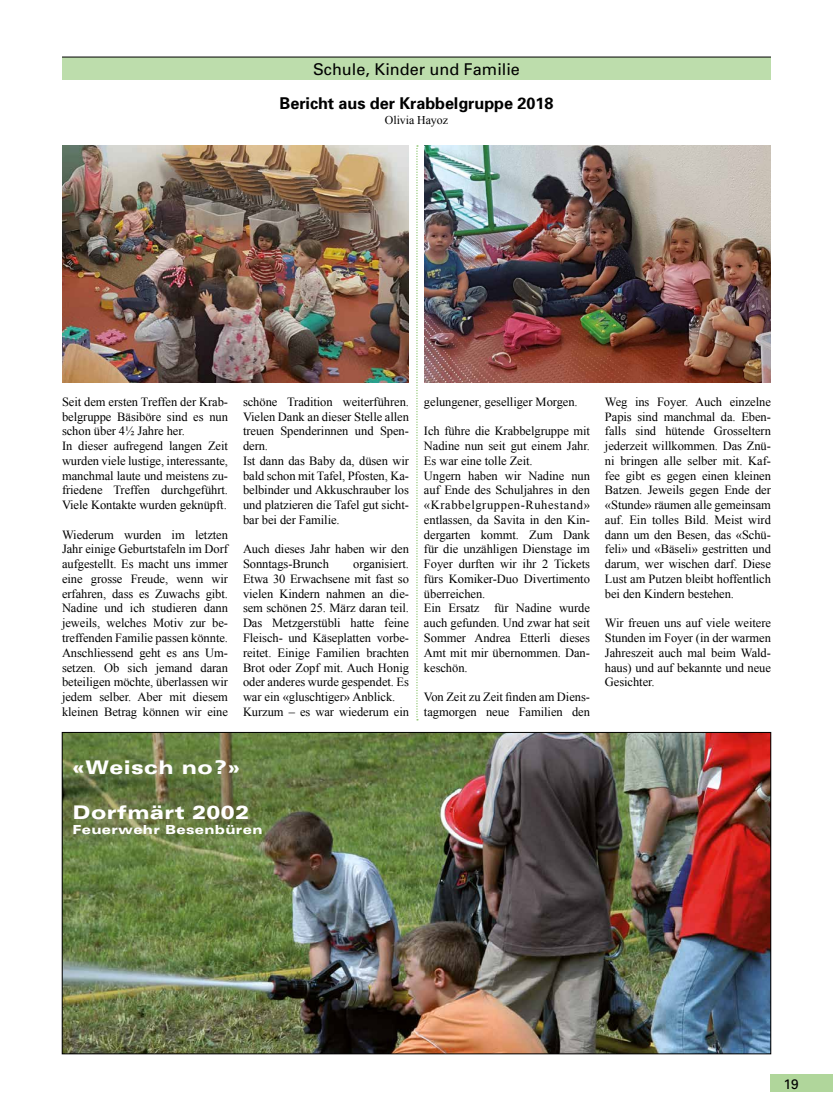
<style>
.page{position:relative;width:833px;height:1117px;background:#fff}
.page>*{position:absolute;margin:0;border:0;box-sizing:border-box;transform-origin:0 0}
.t1{font:900 expanded 18.75px "Univers";letter-spacing:.025em;color:#fff}
.t2{font:700 16.25px "Univers";letter-spacing:-.005em;color:#000}
.t3{font:16.25px "Univers";color:#000}
.t4{font:13.75px "Univers";color:#000}
.t5{font:12.5px/14.8px "Times New Roman";letter-spacing:-.005em;color:#000}
.t6{font:900 expanded 12.5px "Univers";letter-spacing:.025em;color:#fff}
.t7{font:11.88px "Times New Roman";letter-spacing:-.005em;color:#000}
</style>
<div class="page">
<div style="left:771px;top:1074px;width:62px;height:17px;background:#b0d69b"></div>
<div style="left:62px;top:57px;width:709px;height:22px;background:#bdddac"></div>
<hr style="left:62px;top:57px;width:709px;height:1px;background:#000">
<svg style="left:416px;top:145px;width:2px;height:575px"></svg>
<img style="left:62px;top:145px;width:347px;height:238px">
<img style="left:424px;top:145px;width:347px;height:238px">
<img style="left:64px;top:734px;width:705px;height:317px">
<h2 class="t3" style="left:313px;top:59px;width:208px">Schule, Kinder und Familie</h2>
<h2 class="t2" style="left:280px;top:93px;width:275px">Bericht aus der Krabbelgruppe 2018</h2>
<p class="t7" style="left:385px;top:112px;width:64px">Olivia Hayoz</p>
<p class="t5" style="left:62px;top:394px;width:167px">Seit dem ersten Treffen der Krab&shy;belgruppe Bäsiböre sind es nun schon über 4½ Jahre her.<br>In dieser aufregend langen Zeit wurden viele lustige, interessante, manchmal laute und meistens zu&shy;friedene Treffen durchgeführt.<br>Viele Kontakte wurden geknüpft.</p>
<p class="t5" style="left:62px;top:527px;width:167px;text-align:justify">Wiederum wurden im letzten Jahr einige Geburtstafeln im Dorf aufgestellt. Es macht uns immer eine grosse Freude, wenn wir erfahren, dass es Zuwachs gibt.<br>Nadine und ich studieren dann jeweils, welches Motiv zur be&shy;treffenden Familie passen könnte.<br>Anschliessend geht es ans Um&shy;setzen. Ob sich jemand daran beteiligen möchte, überlassen wir jedem selber. Aber mit diesem kleinen Betrag können wir eine</p>
<p class="t5" style="left:243px;top:394px;width:167px">schöne Tradition weiterführen.<br>Vielen Dank an dieser Stelle allen treuen Spenderinnen und Spen&shy;dern.<br>Ist dann das Baby da, düsen wir bald schon mit Tafel, Pfosten, Ka&shy;belbinder und Akkuschrauber los und platzieren die Tafel gut sicht&shy;bar bei der Familie.</p>
<p class="t5" style="left:243px;top:541px;width:167px">Auch dieses Jahr haben wir den<br>Sonntags-Brunch</p>
<p class="t5" style="left:243px;top:556px;width:167px;text-indent:110px">organisiert.<br>Etwa 30 Erwachsene mit fast so vielen Kindern nahmen an die&shy;sem schönen 25. März daran teil.<br>Das Metzgerstübli hatte feine<br>Fleisch- und Käseplatten vorbe&shy;reitet. Einige Familien brachten<br>Brot oder Zopf mit. Auch Honig oder anderes wurde gespendet. Es war ein «gluschtiger» Anblick.<br>Kurzum – es war wiederum ein</p>
<p class="t5" style="left:424px;top:394px;width:155px">gelungener, geselliger Morgen.</p>
<p class="t5" style="left:424px;top:423px;width:167px">Ich führe die Krabbelgruppe mit<br>Nadine nun seit gut einem Jahr.<br>Es war eine tolle Zeit.<br>Ungern haben wir Nadine nun auf Ende des Schuljahres in den «Krabbelgruppen-Ruhestand» entlassen, da Savita in den Kin&shy;dergarten kommt. Zum Dank für die unzähligen Dienstage im<br>Foyer durften wir ihr 2 Tickets fürs Komiker-Duo Divertimento überreichen.<br>Ein Ersatz für Nadine wurde auch gefunden. Und zwar hat seit<br>Sommer Andrea Etterli dieses<br>Amt mit mir übernommen. Dan&shy;keschön.</p>
<p class="t5" style="left:424px;top:689px;width:167px">Von Zeit zu Zeit finden am Diens&shy;tagmorgen neue Familien den</p>
<p class="t5" style="left:605px;top:394px;width:167px;text-align:justify">Weg ins Foyer. Auch einzelne Papis sind manchmal da. Eben&shy;falls sind hütende Grosseltern jederzeit willkommen. Das Znü&shy;ni bringen alle selber mit. Kaf&shy;fee gibt es gegen einen kleinen Batzen. Jeweils gegen Ende der «Stunde» räumen alle gemeinsam auf. Ein tolles Bild. Meist wird dann um den Besen, das «Schü&shy;feli» und «Bäseli» gestritten und darum, wer wischen darf. Diese Lust am Putzen bleibt hoffentlich bei den Kindern bestehen.</p>
<p class="t5" style="left:605px;top:615px;width:167px;text-align:justify">Wir freuen uns auf viele weitere Stunden im Foyer (in der warmen Jahreszeit auch mal beim Wald&shy;haus) und auf bekannte und neue Gesichter.</p>
<h1 class="t1" style="left:73px;top:755px;width:169px">«Weisch no?»</h1>
<h1 class="t1" style="left:73px;top:800px;width:178px">Dorfmärt 2002</h1>
<p class="t6" style="left:73px;top:821px;width:191px">Feuerwehr Besenbüren</p>
<p class="t4" style="left:783px;top:1075px;width:17px">19</p>
</div>
